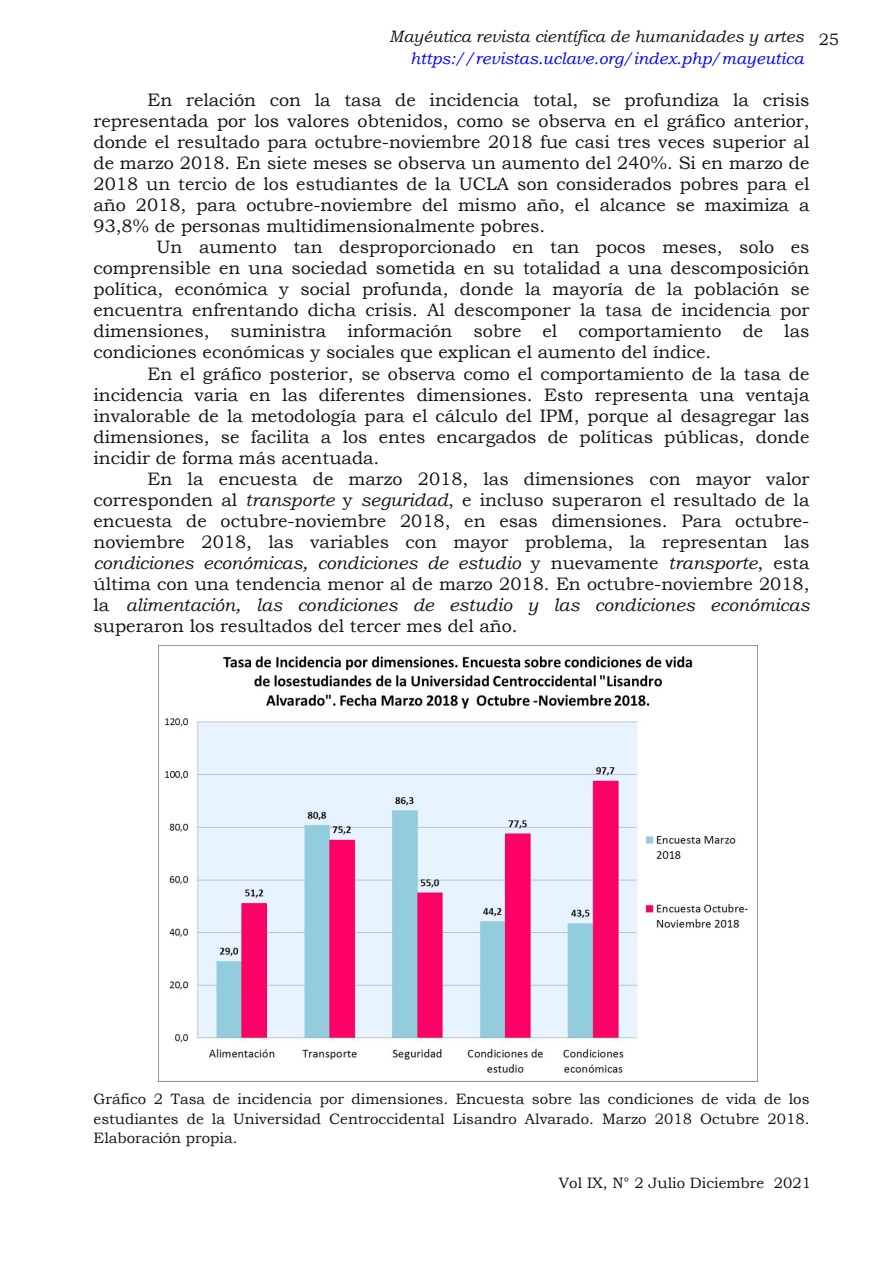
<style>
.page{position:relative;width:893px;height:1263px;background:#fff}
.page>*{position:absolute;margin:0;border:0;box-sizing:border-box;transform-origin:0 0}
.t1{font:18px/21px "Bookman Old Style";color:#161413;text-align:justify}
.t2{font:italic 16.5px/22.5px "Bookman Old Style";color:#00f}
.t3{font:15px/19.5px "Bookman Old Style";color:#161413;text-align:justify}
.s1{color:#161413}
.s2{font-style:normal;color:#161413}
.s3{font-style:italic}
</style>
<div class="page">
<img style="left:159px;top:645px;width:599px;height:436px">
<p class="t2" style="left:410px;top:25px;width:430px;text-indent:-21px"><span class="s1">Mayéutica revista científica de humanidades y artes</span> <span class="s2">25 </span>https://revistas.uclave.org/index.php/mayeutica</p>
<p class="t1" style="left:94px;top:90px;width:717px;text-indent:54px">En relación con la tasa de incidencia total, se profundiza la crisis representada por los valores obtenidos, como se observa en el gráfico anterior, donde el resultado para octubre-noviembre 2018 fue casi tres veces superior al de marzo 2018. En siete meses se observa un aumento del 240%. Si en marzo de 2018 un tercio de los estudiantes de la UCLA son considerados pobres para el año 2018, para octubre-noviembre del mismo año, el alcance se maximiza a 93,8% de personas multidimensionalmente pobres.</p>
<p class="t1" style="left:94px;top:237px;width:717px;text-indent:63px">Un aumento tan desproporcionado en tan pocos meses, solo es comprensible en una sociedad sometida en su totalidad a una descomposición política, económica y social profunda, donde la mayoría de la población se encuentra enfrentando dicha crisis. Al descomponer la tasa de incidencia por dimensiones, suministra información sobre el comportamiento de las condiciones económicas y sociales que explican el aumento del índice.</p>
<p class="t1" style="left:94px;top:363px;width:717px;text-indent:54px">En el gráfico posterior, se observa como el comportamiento de la tasa de incidencia varia en las diferentes dimensiones. Esto representa una ventaja invalorable de la metodología para el cálculo del IPM, porque al desagregar las dimensiones, se facilita a los entes encargados de políticas públicas, donde incidir de forma más acentuada.</p>
<p class="t1" style="left:94px;top:468px;width:717px;text-indent:54px">En la encuesta de marzo 2018, las dimensiones con mayor valor corresponden al <span class="s3">transporte</span> y <span class="s3">seguridad</span>, e incluso superaron el resultado de la encuesta de octubre-noviembre 2018, en esas dimensiones. Para octubre&shy;noviembre 2018, las variables con mayor problema, la representan las <span class="s3">condiciones económicas, condiciones de estudio</span> y nuevamente <span class="s3">transporte</span>, esta última con una tendencia menor al de marzo 2018. En octubre-noviembre 2018, la <span class="s3">alimentación, las condiciones de estudio y las condiciones económicas </span>superaron los resultados del tercer mes del año.</p>
<p class="t3" style="left:94px;top:1089px;width:717px">Gráfico 2 Tasa de incidencia por dimensiones. Encuesta sobre las condiciones de vida de los estudiantes de la Universidad Centroccidental Lisandro Alvarado. Marzo 2018 Octubre 2018.<br>Elaboración propia.</p>
<p class="t3" style="left:559px;top:1173px;width:254px">Vol IX, N° 2 Julio Diciembre 2021</p>
</div>
